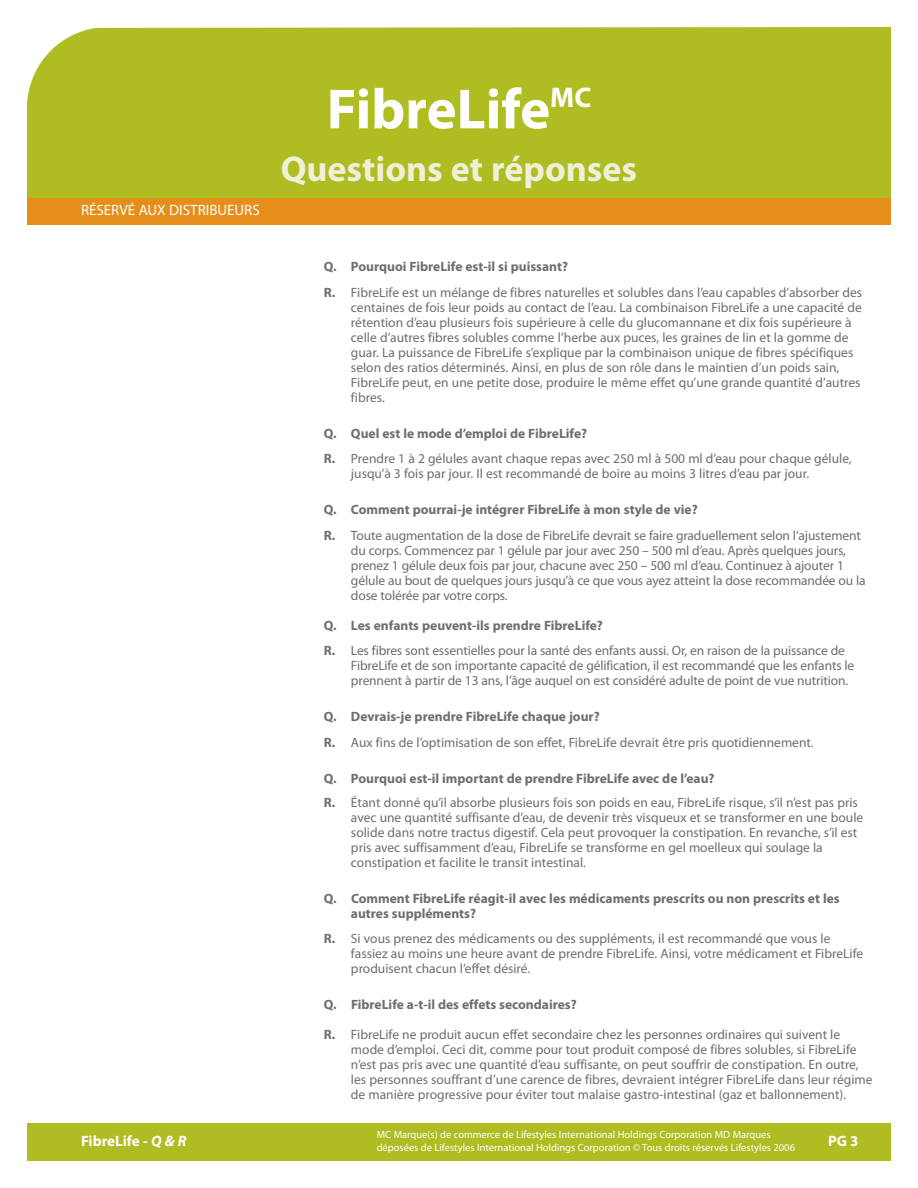
<style>
.page{position:relative;width:918px;height:1188px;background:#fff}
.page>*{position:absolute;margin:0;border:0;box-sizing:border-box;transform-origin:0 0}
.t1{font:700 57px "Myriad Pro";color:#fff}
.t2{font:700 36px "Myriad Pro";color:#eef0d8}
.t3{font:15px "Myriad Pro";color:#fff}
.t4{font:700 15px "Myriad Pro";color:#fff}
.t5{font:13.5px/15px "Myriad Pro";color:#6d6e70}
.t6{font:700 13.5px/15px "Myriad Pro";color:#6d6e70}
.t7{font:10.5px/12.6px "Myriad Pro";color:#fff}
.s1{font-weight:700}
.s2{font-style:italic}
</style>
<div class="page">
<div style="left:27px;top:27px;width:864px;height:171px;background:#afbd22"></div>
<div style="left:27px;top:198px;width:864px;height:27px;background:#e58e1a"></div>
<div style="left:27px;top:1123px;width:864px;height:38px;background:#afbd22"></div>
<p class="t3" style="left:81px;top:205px;width:180px">RÉSERVÉ AUX DISTRIBUEURS</p>
<h1 class="t1" style="left:327px;top:88px;width:266px">FibreLife<sup>MC</sup></h1>
<h2 class="t2" style="left:281px;top:155px;width:358px">Questions et réponses</h2>
<p class="t5" style="left:324px;top:255px;width:540px;line-height:25.5px"><span class="s1">Q. Pourquoi FibreLife est-il si puissant?<br>R.</span> FibreLife est un mélange de fibres naturelles et solubles dans l’eau capables d’absorber des</p>
<p class="t5" style="left:351px;top:301px;width:512px">centaines de fois leur poids au contact de l’eau. La combinaison FibreLife a une capacité de rétention d’eau plusieurs fois supérieure à celle du glucomannane et dix fois supérieure à celle d’autres fibres solubles comme l’herbe aux puces, les graines de lin et la gomme de guar. La puissance de FibreLife s’explique par la combinaison unique de fibres spécifiques selon des ratios déterminés. Ainsi, en plus de son rôle dans le maintien d’un poids sain, FibreLife peut, en une petite dose, produire le même effet qu’une grande quantité d’autres fibres.</p>
<p class="t5" style="left:324px;top:421px;width:529px;line-height:25.5px"><span class="s1">Q. Quel est le mode d’emploi de FibreLife?<br>R.</span> Prendre 1 à 2 gélules avant chaque repas avec 250 ml à 500 ml d’eau pour chaque gélule,</p>
<p class="t5" style="left:351px;top:467px;width:460px">jusqu’à 3 fois par jour. Il est recommandé de boire au moins 3 litres d’eau par jour.</p>
<p class="t5" style="left:324px;top:498px;width:538px;line-height:25.5px"><span class="s1">Q. Comment pourrai-je intégrer FibreLife à mon style de vie?<br>R.</span> Toute augmentation de la dose de FibreLife devrait se faire graduellement selon l’ajustement</p>
<p class="t5" style="left:351px;top:544px;width:516px">du corps. Commencez par 1 gélule par jour avec 250 – 500 ml d’eau. Après quelques jours, prenez 1 gélule deux fois par jour, chacune avec 250 – 500 ml d’eau. Continuez à ajouter 1 gélule au bout de quelques jours jusqu’à ce que vous ayez atteint la dose recommandée ou la dose tolérée par votre corps.</p>
<p class="t5" style="left:324px;top:613px;width:522px;line-height:25.5px"><span class="s1">Q. Les enfants peuvent-ils prendre FibreLife?<br>R.</span> Les fibres sont essentielles pour la santé des enfants aussi. Or, en raison de la puissance de</p>
<p class="t5" style="left:351px;top:659px;width:505px">FibreLife et de son importante capacité de gélification, il est recommandé que les enfants le prennent à partir de 13 ans, l’âge auquel on est considéré adulte de point de vue nutrition.</p>
<p class="t5" style="left:324px;top:705px;width:491px;line-height:25.5px"><span class="s1">Q. Devrais-je prendre FibreLife chaque jour?<br>R.</span> Aux fins de l’optimisation de son effet, FibreLife devrait être pris quotidiennement.</p>
<p class="t5" style="left:324px;top:767px;width:536px;line-height:24px"><span class="s1">Q. Pourquoi est-il important de prendre FibreLife avec de l’eau?<br>R.</span> Étant donné qu’il absorbe plusieurs fois son poids en eau, FibreLife risque, s’il n’est pas pris</p>
<p class="t5" style="left:351px;top:811px;width:514px">avec une quantité suffisante d’eau, de devenir très visqueux et se transformer en une boule solide dans notre tractus digestif. Cela peut provoquer la constipation. En revanche, s’il est pris avec suffisamment d’eau, FibreLife se transforme en gel moelleux qui soulage la constipation et facilite le transit intestinal.</p>
<p class="t6" style="left:351px;top:892px;width:490px;text-indent:-27px">Q. Comment FibreLife réagit-il avec les médicaments prescrits ou non prescrits et les autres suppléments?</p>
<p class="t5" style="left:351px;top:932px;width:514px;text-indent:-27px"><span class="s1">R.</span> Si vous prenez des médicaments ou des suppléments, il est recommandé que vous le fassiez au moins une heure avant de prendre FibreLife. Ainsi, votre médicament et FibreLife produisent chacun l’effet désiré.</p>
<p class="t6" style="left:324px;top:998px;width:254px">Q. FibreLife a-t-il des effets secondaires?</p>
<p class="t5" style="left:351px;top:1028px;width:523px;text-indent:-27px"><span class="s1">R.</span> FibreLife ne produit aucun effet secondaire chez les personnes ordinaires qui suivent le mode d’emploi. Ceci dit, comme pour tout produit composé de fibres solubles, si FibreLife n’est pas pris avec une quantité d’eau suffisante, on peut souffrir de constipation. En outre, les personnes souffrant d’une carence de fibres, devraient intégrer FibreLife dans leur régime de manière progressive pour éviter tout malaise gastro-intestinal (gaz et ballonnement).</p>
<p class="t7" style="left:377px;top:1129px;width:420px">MC Marque(s) de commerce de Lifestyles International Holdings Corporation MD Marques déposées de Lifestyles International Holdings Corporation © Tous droits réservés Lifestyles 2006</p>
<p class="t4" style="left:81px;top:1135px;width:107px">FibreLife - <span class="s2">Q &amp; R</span></p>
<p class="t4" style="left:828px;top:1135px;width:32px">PG 3</p>
</div>
